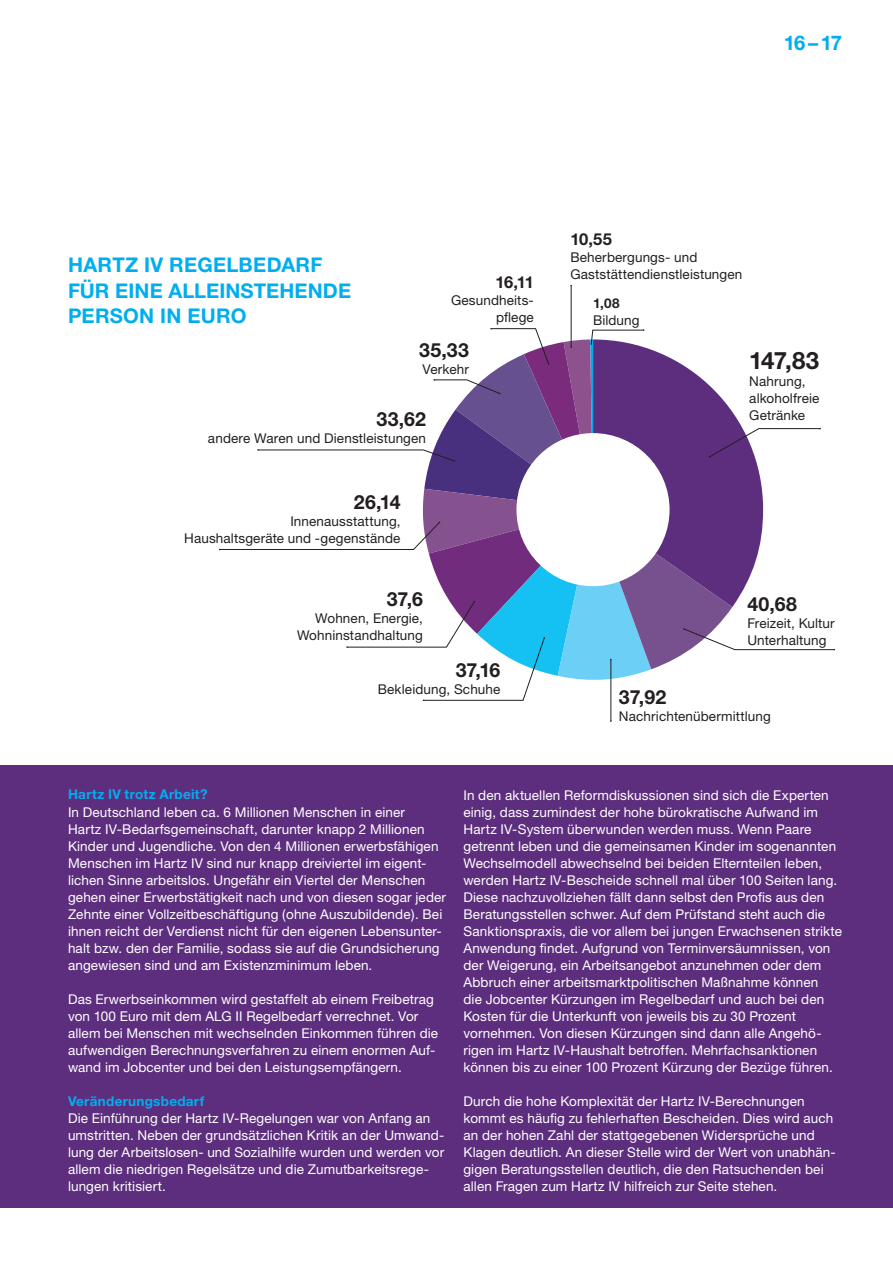
<style>
.page{position:relative;width:893px;height:1263px;background:#fff}
.page>*{position:absolute;margin:0;border:0;box-sizing:border-box;transform-origin:0 0}
.t1{font:700 24px "Helvetica Neue";color:#231f20}
.t2{font:700 20.25px/25.5px "Helvetica Neue";letter-spacing:.01em;color:#00aeef}
.t3{font:700 19.5px "Helvetica Neue";letter-spacing:.005em;color:#231f20}
.t4{font:700 16.5px "Helvetica Neue";letter-spacing:-.025em;color:#231f20}
.t5{font:13.5px/17px "Helvetica Neue";letter-spacing:.01em;color:#fff}
.t6{font:13.5px/17px "Helvetica Neue";letter-spacing:.01em;color:#231f20}
.t7{font:700 13.5px "Helvetica Neue";letter-spacing:.02em;color:#00aeef}
.t8{font:700 13.5px "Helvetica Neue";color:#231f20}
</style>
<div class="page">
<div style="left:0;top:765px;width:893px;height:443px;background:#5e2e7e"></div>
<hr style="left:611px;top:659px;width:1px;height:62px;background:#231f20">
<hr style="left:571px;top:286px;width:1px;height:61px;background:#231f20">
<svg style="left:219px;top:328px;width:616px;height:373px"></svg>
<div style="left:516px;top:433px;width:154px;height:153px;background:#fff;border-radius:50%"></div>
<h2 class="t2" style="left:784px;top:29px;width:60px">16–17</h2>
<h2 class="t2" style="left:68px;top:252px;width:285px">HARTZ IV REGELBEDARF<br>FÜR EINE ALLEINSTEHENDE<br>PERSON IN EURO</h2>
<p class="t4" style="left:495px;top:271px;width:40px">16,11</p>
<p class="t6" style="left:451px;top:291px;width:84px;text-align:right">Gesundheits&shy;pflege</p>
<h3 class="t3" style="left:419px;top:338px;width:51px">35,33</h3>
<p class="t6" style="left:423px;top:360px;width:48px">Verkehr</p>
<h3 class="t3" style="left:377px;top:407px;width:51px">33,62</h3>
<p class="t6" style="left:208px;top:430px;width:220px">andere Waren und Dienstleistungen</p>
<h3 class="t3" style="left:354px;top:489px;width:48px">26,14</h3>
<p class="t6" style="left:184px;top:512px;width:218px;text-align:right">Innenausstattung,<br>Haushaltsgeräte und -gegenstände</p>
<h3 class="t3" style="left:387px;top:587px;width:38px">37,6</h3>
<p class="t6" style="left:297px;top:609px;width:127px;text-align:right">Wohnen, Energie,<br>Wohninstandhaltung</p>
<h3 class="t3" style="left:456px;top:658px;width:46px">37,16</h3>
<p class="t6" style="left:378px;top:680px;width:124px">Bekleidung, Schuhe</p>
<p class="t4" style="left:570px;top:229px;width:43px">10,55</p>
<p class="t6" style="left:570px;top:249px;width:173px">Beherbergungs- und<br>Gaststättendienstleistungen</p>
<p class="t8" style="left:593px;top:295px;width:28px">1,08</p>
<p class="t6" style="left:593px;top:312px;width:48px">Bildung</p>
<h1 class="t1" style="left:749px;top:346px;width:71px">147,83</h1>
<p class="t6" style="left:749px;top:373px;width:72px">Nahrung, alkoholfreie<br>Getränke</p>
<h3 class="t3" style="left:747px;top:592px;width:51px">40,68</h3>
<p class="t6" style="left:747px;top:614px;width:89px">Freizeit, Kultur<br>Unterhaltung</p>
<h3 class="t3" style="left:619px;top:685px;width:49px">37,92</h3>
<p class="t6" style="left:619px;top:708px;width:153px">Nachrichtenübermittlung</p>
<p class="t7" style="left:68px;top:786px;width:141px">Hartz IV trotz Arbeit?</p>
<p class="t5" style="left:68px;top:803px;width:380px">In Deutschland leben ca. 6 Millionen Menschen in einer<br>Hartz IV-Bedarfsgemeinschaft, darunter knapp 2 Millionen Kinder und Jugendliche. Von den 4 Millionen erwerbsfähigen Menschen im Hartz IV sind nur knapp dreiviertel im eigent&shy;lichen Sinne arbeitslos. Ungefähr ein Viertel der Menschen gehen einer Erwerbstätigkeit nach und von diesen sogar jeder Zehnte einer Vollzeitbeschäftigung (ohne Auszubildende). Bei ihnen reicht der Verdienst nicht für den eigenen Lebensunter&shy;halt bzw. den der Familie, sodass sie auf die Grundsicherung angewiesen sind und am Existenzminimum leben.</p>
<p class="t5" style="left:68px;top:990px;width:372px">Das Erwerbseinkommen wird gestaffelt ab einem Freibetrag von 100 Euro mit dem ALG II Regelbedarf verrechnet. Vor allem bei Menschen mit wechselnden Einkommen führen die aufwendigen Berechnungsverfahren zu einem enormen Auf&shy;wand im Jobcenter und bei den Leistungsempfängern.</p>
<p class="t7" style="left:68px;top:1092px;width:138px">Veränderungsbedarf</p>
<p class="t5" style="left:68px;top:1109px;width:378px">Die Einführung der Hartz IV-Regelungen war von Anfang an umstritten. Neben der grundsätzlichen Kritik an der Umwand&shy;lung der Arbeitslosen- und Sozialhilfe wurden und werden vor allem die niedrigen Regelsätze und die Zumutbarkeitsrege&shy;lungen kritisiert.</p>
<p class="t5" style="left:463px;top:786px;width:380px">In den aktuellen Reformdiskussionen sind sich die Experten einig, dass zumindest der hohe bürokratische Aufwand im Hartz IV-System überwunden werden muss. Wenn Paare getrennt leben und die gemeinsamen Kinder im sogenannten Wechselmodell abwechselnd bei beiden Elternteilen leben, werden Hartz IV-Bescheide schnell mal über 100 Seiten lang.<br>Diese nachzuvollziehen fällt dann selbst den Profis aus den Beratungsstellen schwer. Auf dem Prüfstand steht auch die Sanktionspraxis, die vor allem bei jungen Erwachsenen strikte Anwendung findet. Aufgrund von Terminversäumnissen, von der Weigerung, ein Arbeitsangebot anzunehmen oder dem Abbruch einer arbeitsmarktpolitischen Maßnahme können<br>die Jobcenter Kürzungen im Regelbedarf und auch bei den Kosten für die Unterkunft von jeweils bis zu 30 Prozent vornehmen. Von diesen Kürzungen sind dann alle Angehö&shy;rigen im Hartz IV-Haushalt betroffen. Mehrfachsanktionen können bis zu einer 100 Prozent Kürzung der Bezüge führen.</p>
<p class="t5" style="left:463px;top:1092px;width:374px">Durch die hohe Komplexität der Hartz IV-Berechnungen kommt es häufig zu fehlerhaften Bescheiden. Dies wird auch an der hohen Zahl der stattgegebenen Widersprüche und Klagen deutlich. An dieser Stelle wird der Wert von unabhän&shy;gigen Beratungsstellen deutlich, die den Ratsuchenden bei allen Fragen zum Hartz IV hilfreich zur Seite stehen.</p>
</div>
